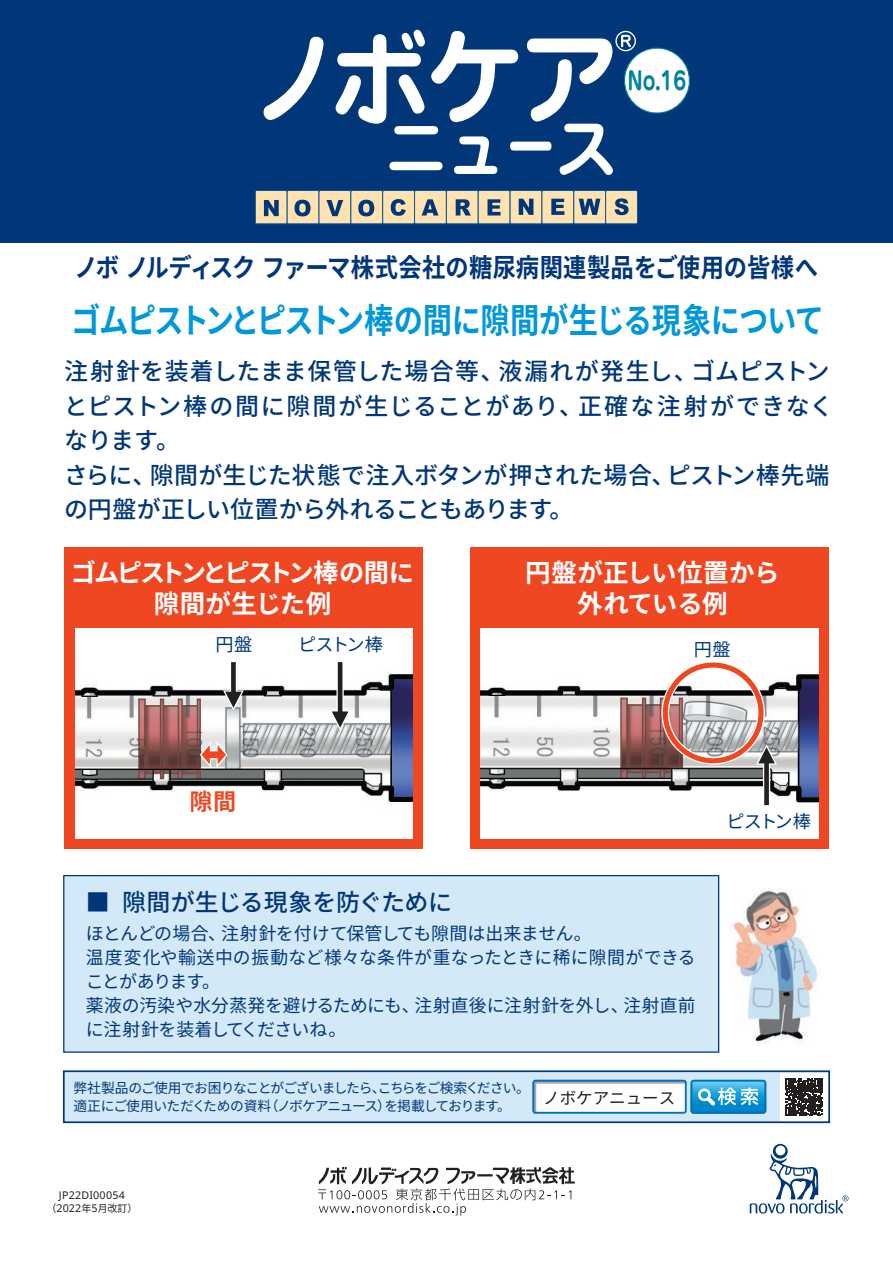
<style>
.page{position:relative;width:893px;height:1263px;background:#fff}
.page>*{position:absolute;margin:0;border:0;box-sizing:border-box;transform-origin:0 0}
.t1{font:700 34.5px "Noto Sans CJ Kjp";letter-spacing:-.045em;color:#0097db;scale:.85 1}
.t2{font:700 25.95px "Noto Sans CJ Kjp";color:#013778;scale:.9 1}
.t3{font:700 25.5px/30.8px "Noto Sans CJ Kjp";letter-spacing:-.065em;color:#fff;text-align:center}
.t4{font:700 25.5px/30.8px "Noto Sans CJ Kjp";letter-spacing:-.005em;color:#fff;text-align:center}
.t5{font:700 24.75px "Jun 501 Pro";color:#00849a;scale:.82 1}
.t6{font:500 24px/34.5px "Noto Sans CJ Kjp";letter-spacing:.005em;color:#013778}
.t7{font:500 24px "Noto Sans CJ Kjp";letter-spacing:-.015em;color:#013778}
.t8{font:700 23.1px "Noto Sans CJ Kjp";color:#ef4722}
.t9{font:18.15px "Noto Sans CJ Kjp";letter-spacing:-.045em;color:#013778}
.t10{font:18px/24px "Noto Sans CJ Kjp";letter-spacing:-.005em;color:#013778}
.t11{font:16.5px "Noto Sans CJ Kjp";color:#231f20}
.t12{font:13.8px/18px "Noto Sans CJ Kjp";letter-spacing:-.07em;color:#013778}
.t13{font:10.65px "Apis For Office";letter-spacing:.02em;color:#231f20}
.t14{font:10.05px "Noto Sans CJ Kjp";color:#231f20}
.s1{font-family:"Apis For Office";font-size:10.65px}
</style>
<div class="page">
<div style="left:63px;top:875px;width:656px;height:178px;background:#d4e9f8;border:1px solid #013778"></div>
<div style="left:0;top:0;width:893px;height:242px;background:#013778"></div>
<div style="left:255px;top:190px;width:32px;height:34px;background:#fee3b1"></div>
<div style="left:255px;top:190px;width:32px;height:34px;border:1px solid #0b5697"></div>
<div style="left:287px;top:190px;width:32px;height:34px;background:#fee3b1"></div>
<div style="left:287px;top:190px;width:32px;height:34px;border:1px solid #0b5697"></div>
<div style="left:319px;top:190px;width:32px;height:34px;background:#fee3b1"></div>
<div style="left:319px;top:190px;width:32px;height:34px;border:1px solid #0b5697"></div>
<div style="left:351px;top:190px;width:32px;height:34px;background:#fee3b1"></div>
<div style="left:351px;top:190px;width:32px;height:34px;border:1px solid #0b5697"></div>
<div style="left:383px;top:190px;width:32px;height:34px;background:#fee3b1"></div>
<div style="left:382px;top:190px;width:33px;height:34px;border:1px solid #0b5697"></div>
<div style="left:415px;top:190px;width:31px;height:34px;background:#fee3b1"></div>
<div style="left:414px;top:190px;width:33px;height:34px;border:1px solid #0b5697"></div>
<div style="left:446px;top:190px;width:32px;height:34px;background:#fee3b1"></div>
<div style="left:446px;top:190px;width:32px;height:34px;border:1px solid #0b5697"></div>
<div style="left:478px;top:190px;width:32px;height:34px;background:#fee3b1"></div>
<div style="left:478px;top:190px;width:32px;height:34px;border:1px solid #0b5697"></div>
<div style="left:510px;top:190px;width:32px;height:34px;background:#fee3b1"></div>
<div style="left:510px;top:190px;width:32px;height:34px;border:1px solid #0b5697"></div>
<div style="left:542px;top:190px;width:32px;height:34px;background:#fee3b1"></div>
<div style="left:542px;top:190px;width:32px;height:34px;border:1px solid #0b5697"></div>
<div style="left:574px;top:190px;width:32px;height:34px;background:#fee3b1"></div>
<div style="left:573px;top:190px;width:33px;height:34px;border:1px solid #0b5697"></div>
<div style="left:606px;top:190px;width:31px;height:34px;background:#fee3b1"></div>
<div style="left:605px;top:190px;width:33px;height:34px;border:1px solid #0b5697"></div>
<svg style="left:264px;top:200px;width:15px;height:16px"></svg>
<svg style="left:294px;top:200px;width:16px;height:16px"></svg>
<svg style="left:326px;top:200px;width:17px;height:16px"></svg>
<svg style="left:358px;top:200px;width:16px;height:16px"></svg>
<svg style="left:391px;top:199px;width:15px;height:17px"></svg>
<svg style="left:422px;top:199px;width:16px;height:17px"></svg>
<svg style="left:456px;top:199px;width:15px;height:17px"></svg>
<svg style="left:487px;top:199px;width:14px;height:17px"></svg>
<svg style="left:519px;top:199px;width:14px;height:16px"></svg>
<svg style="left:551px;top:199px;width:13px;height:16px"></svg>
<svg style="left:579px;top:199px;width:21px;height:16px"></svg>
<svg style="left:615px;top:198px;width:14px;height:17px"></svg>
<svg style="left:264px;top:37px;width:59px;height:83px"></svg>
<svg style="left:336px;top:30px;width:277px;height:145px"></svg>
<div style="left:615px;top:31px;width:21px;height:20px;border:1px solid #fff;border-radius:50%"></div>
<svg style="left:621px;top:35px;width:69px;height:79px"></svg>
<div style="left:63px;top:1070px;width:767px;height:53px;background:#d4e9f8;border:2px solid #013778"></div>
<svg style="left:532px;top:1080px;width:234px;height:34px;background:#a8d3ea"></svg>
<div style="left:780px;top:1073px;width:47px;height:47px;background:#fff"></div>
<svg style="left:786px;top:1078px;width:37px;height:37px"></svg>
<svg style="left:750px;top:1144px;width:98px;height:69px"></svg>
<svg style="left:318px;top:1167px;width:257px;height:48px"></svg>
<img style="left:733px;top:888px;width:85px;height:156px">
<div style="left:65px;top:547px;width:358px;height:302px;background:#ef4722"></div>
<div style="left:470px;top:547px;width:359px;height:302px;background:#ef4722"></div>
<img style="left:75px;top:628px;width:338px;height:210px">
<img style="left:481px;top:628px;width:337px;height:210px">
<svg style="left:328px;top:659px;width:25px;height:74px;background:#bcbcbc"></svg>
<svg style="left:221px;top:659px;width:25px;height:54px"></svg>
<svg style="left:198px;top:738px;width:32px;height:33px"></svg>
<div style="left:661px;top:661px;width:104px;height:104px;border:8px solid #fff;border-radius:50%"></div>
<div style="left:663px;top:662px;width:100px;height:101px;border:5px solid #ef4722;border-radius:50%"></div>
<svg style="left:754px;top:742px;width:24px;height:66px;background:#9b9b9b"></svg>
<p class="t5" style="left:627px;top:61px;width:73px">No.16</p>
<p class="t2" style="left:74px;top:253px;width:828px">ノボノルディスクファーマ株式会社の糖尿病関連製品をご使用の皆様へ</p>
<h1 class="t1" style="left:71px;top:300px;width:887px">ゴムピストンとピストン棒の間に隙間が生じる現象について</h1>
<p class="t6" style="left:64px;top:354px;width:771px">注射針を装着したまま保管した場合等、液漏れが発生し、ゴムピストンとピストン棒の間に隙間が生じることがあり、正確な注射ができなくなります。<br>さらに、隙間が生じた状態で注入ボタンが押された場合、ピストン棒先端の円盤が正しい位置から外れることもあります。</p>
<p class="t3" style="left:71px;top:558px;width:345px">ゴムピストンとピストン棒の間に隙間が生じた例</p>
<p class="t9" style="left:216px;top:634px;width:38px">円盤</p>
<p class="t9" style="left:298px;top:634px;width:86px">ピストン棒</p>
<p class="t8" style="left:190px;top:789px;width:48px">隙間</p>
<p class="t4" style="left:525px;top:558px;width:256px">円盤が正しい位置から外れている例</p>
<p class="t9" style="left:694px;top:639px;width:38px">円盤</p>
<p class="t9" style="left:726px;top:811px;width:86px">ピストン棒</p>
<p class="t7" style="left:86px;top:888px;width:368px">■ 隙間が生じる現象を防ぐために</p>
<p class="t10" style="left:86px;top:922px;width:611px">ほとんどの場合、注射針を付けて保管しても隙間は出来ません。<br>温度変化や輸送中の振動など様々な条件が重なったときに稀に隙間ができることがあります。<br>薬液の汚染や水分蒸発を避けるためにも、注射直後に注射針を外し、注射直前に注射針を装着してくださいね。</p>
<p class="t12" style="left:73px;top:1079px;width:458px">弊社製品のご使用でお困りなことがございましたら、こちらをご検索ください。適正にご使用いただくための資料（ノボケアニュース）を掲載しております。</p>
<p class="t11" style="left:543px;top:1089px;width:133px">ノボケアニュース</p>
<p class="t13" style="left:59px;top:1187px;width:67px">JP22DI00054</p>
<p class="t14" style="left:46px;top:1202px;width:93px">（<span class="s1">2022</span>年<span class="s1">5</span>月改訂）</p>
</div>
